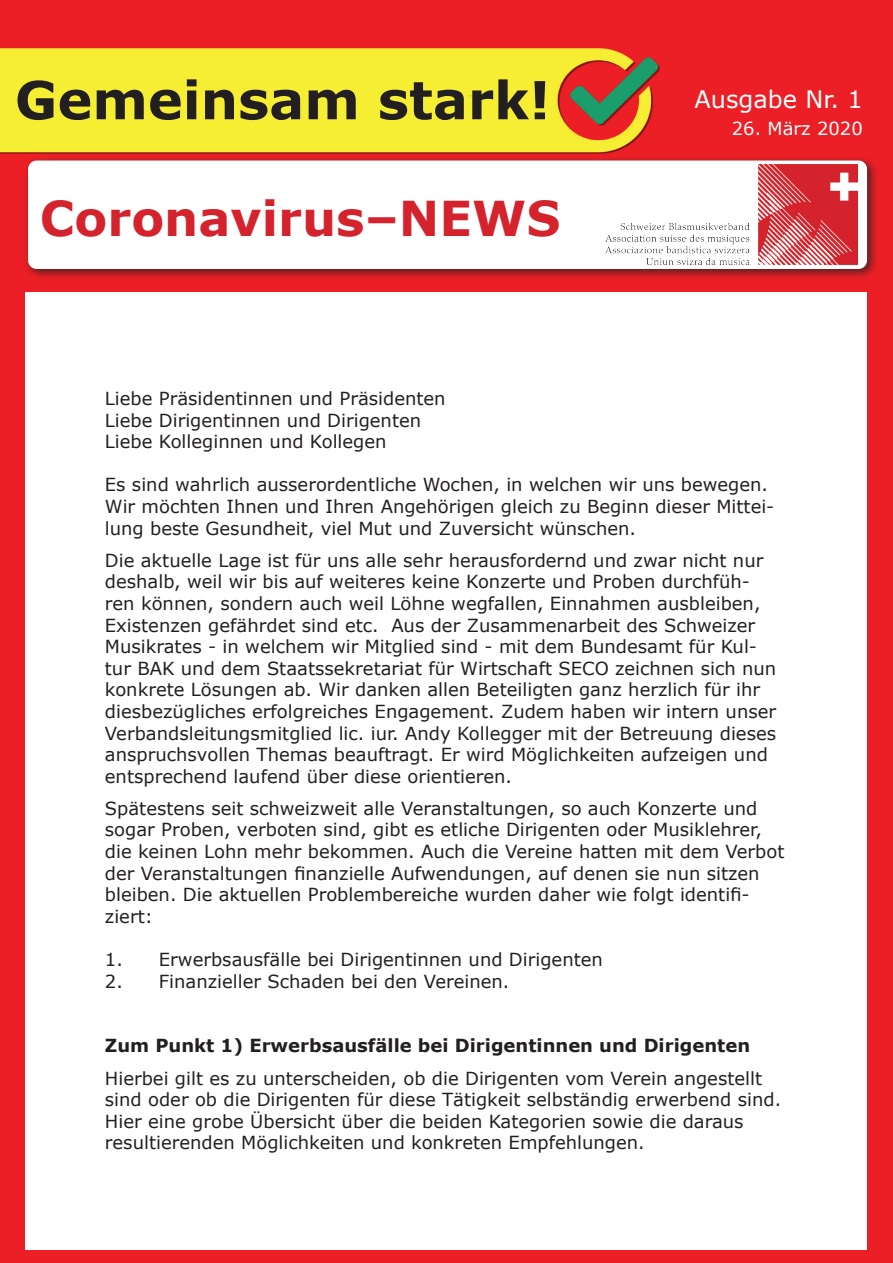
<style>
.page{position:relative;width:893px;height:1263px;background:#ec1f26}
.page>*{position:absolute;margin:0;border:0;box-sizing:border-box;transform-origin:0 0}
.t1{font:700 52.5px "Verdana";color:#231f20}
.t2{font:700 48px "Verdana";color:#d4232d}
.t3{font:24px "Verdana";color:#fff}
.t4{font:18px/21.6px "Verdana";color:#231f20}
.t5{font:700 18px "Verdana";color:#231f20}
.t6{font:18px "Verdana";color:#fff}
</style>
<div class="page">
<img style="left:0;top:42px;width:746px;height:119px">
<div style="left:26px;top:292px;width:841px;height:958px;background:#fff"></div>
<div style="left:23px;top:155px;width:855px;height:125px;background:#231f20;opacity:.75"></div>
<div style="left:28px;top:161px;width:839px;height:108px;background:#fff;border-radius:9px"></div>
<img style="left:606px;top:165px;width:251px;height:99px">
<h1 class="t1" style="left:15px;top:66px;width:537px">Gemeinsam stark!</h1>
<h2 class="t2" style="left:40px;top:187px;width:522px">Coronavirus–NEWS</h2>
<h3 class="t3" style="left:694px;top:84px;width:170px">Ausgabe Nr. 1</h3>
<p class="t6" style="left:732px;top:117px;width:133px">26. März 2020</p>
<p class="t4" style="left:105px;top:388px;width:342px">Liebe Präsidentinnen und Präsidenten<br>Liebe Dirigentinnen und Dirigenten<br>Liebe Kolleginnen und Kollegen</p>
<p class="t4" style="left:105px;top:474px;width:671px">Es sind wahrlich ausserordentliche Wochen, in welchen wir uns bewegen.<br>Wir möchten Ihnen und Ihren Angehörigen gleich zu Beginn dieser Mittei&shy;lung beste Gesundheit, viel Mut und Zuversicht wünschen.</p>
<p class="t4" style="left:105px;top:550px;width:673px">Die aktuelle Lage ist für uns alle sehr herausfordernd und zwar nicht nur deshalb, weil wir bis auf weiteres keine Konzerte und Proben durchfüh&shy;ren können, sondern auch weil Löhne wegfallen, Einnahmen ausbleiben, Existenzen gefährdet sind etc. Aus der Zusammenarbeit des Schweizer Musikrates - in welchem wir Mitglied sind - mit dem Bundesamt für Kul&shy;tur BAK und dem Staatssekretariat für Wirtschaft SECO zeichnen sich nun konkrete Lösungen ab. Wir danken allen Beteiligten ganz herzlich für ihr diesbezügliches erfolgreiches Engagement. Zudem haben wir intern unser Verbandsleitungsmitglied lic. iur. Andy Kollegger mit der Betreuung dieses anspruchsvollen Themas beauftragt. Er wird Möglichkeiten aufzeigen und entsprechend laufend über diese orientieren.</p>
<p class="t4" style="left:105px;top:798px;width:681px">Spätestens seit schweizweit alle Veranstaltungen, so auch Konzerte und sogar Proben, verboten sind, gibt es etliche Dirigenten oder Musiklehrer, die keinen Lohn mehr bekommen. Auch die Vereine hatten mit dem Verbot der Veranstaltungen finanzielle Aufwendungen, auf denen sie nun sitzen bleiben. Die aktuellen Problembereiche wurden daher wie folgt identifi&shy;ziert:</p>
<p class="t4" style="left:105px;top:949px;width:500px">1. Erwerbsausfälle bei Dirigentinnen und Dirigenten</p>
<p class="t4" style="left:105px;top:970px;width:406px">2. Finanzieller Schaden bei den Vereinen.</p>
<p class="t5" style="left:105px;top:1034px;width:647px">Zum Punkt 1) Erwerbsausfälle bei Dirigentinnen und Dirigenten</p>
<p class="t4" style="left:105px;top:1067px;width:678px">Hierbei gilt es zu unterscheiden, ob die Dirigenten vom Verein angestellt sind oder ob die Dirigenten für diese Tätigkeit selbständig erwerbend sind.<br>Hier eine grobe Übersicht über die beiden Kategorien sowie die daraus resultierenden Möglichkeiten und konkreten Empfehlungen.</p>
</div>
